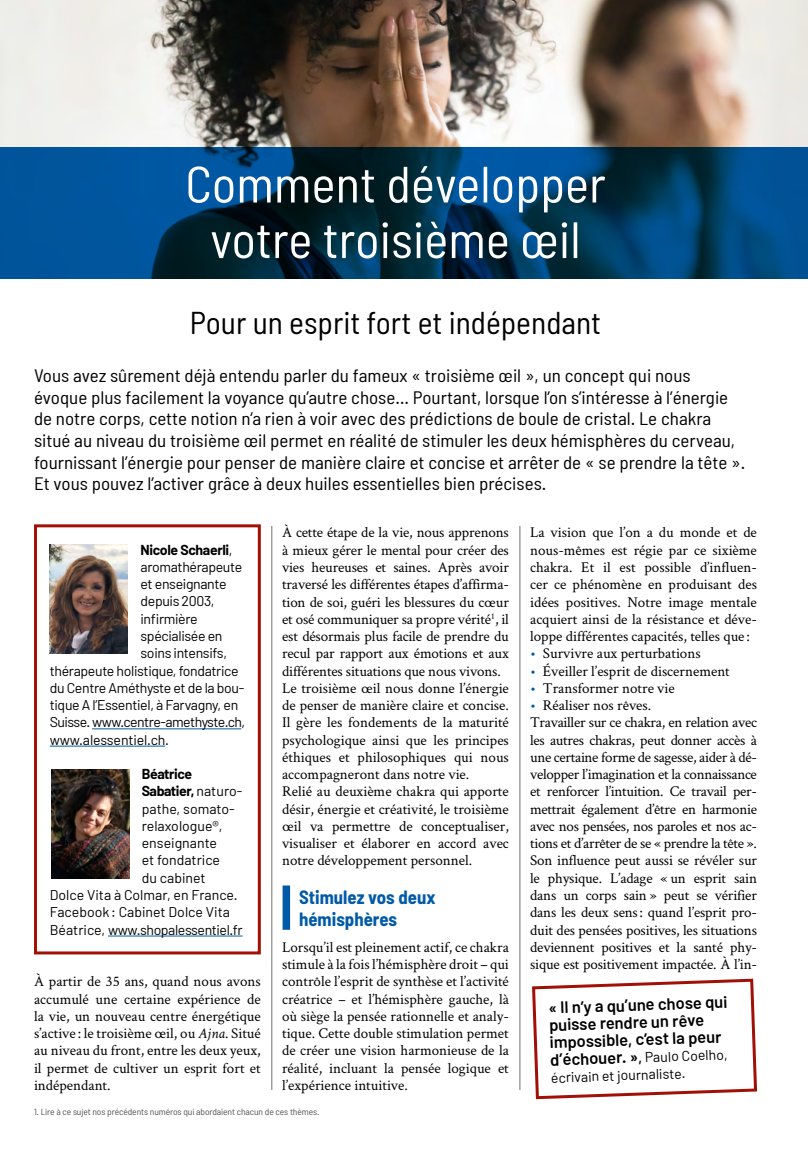
<style>
.page{position:relative;width:808px;height:1149px;background:#fff}
.page>*{position:absolute;margin:0;border:0;box-sizing:border-box;transform-origin:0 0}
.t1{font:semi-condensed 51px/55.5px "Barlow";color:#fff;text-align:center}
.t2{font:semi-condensed 31.5px "Barlow";color:#000}
.t3{font:700 semi-condensed 18.75px/21.8px "Barlow";color:#005aa7}
.t4{font:semi-condensed 18px/21.6px "Barlow";color:#000;scale:1.06 1}
.t5{font:600 16.5px/17.2px "Barlow";color:#000}
.t6{font:15px/17.2px "Crimson Text";letter-spacing:-.01em;color:#000;text-align:justify}
.t7{font:14.1px/17.2px "Barlow";letter-spacing:-.025em;color:#000}
.t8{font:14.1px "Barlow";color:#000}
.t9{font:700 14.1px "Barlow";letter-spacing:-.03em;color:#000}
.t10{font:semi-condensed 9px "Barlow";letter-spacing:-.01em;color:#575756;scale:1.06 1}
.s1{font-weight:400}
.s2{font-style:italic}
.s3{color:#005aa7}
.s4{font-weight:600;font-size:16.5px}
.s5{font-weight:600;font-size:14.25px}
</style>
<div class="page">
<img style="left:0;top:0;width:808px;height:147px">
<svg style="left:0;top:147px;width:808px;height:131px;background:#003d68"></svg>
<div style="left:283px;top:885px;width:7px;height:44px;background:#005aa7"></div>
<svg style="left:34px;top:524px;width:227px;height:431px"></svg>
<img style="left:50px;top:544px;width:78px;height:109px">
<img style="left:51px;top:769px;width:78px;height:108px">
<hr style="left:271px;top:526px;width:1px;height:563px;background:#706f6f">
<hr style="left:519px;top:526px;width:1px;height:563px;background:#706f6f">
<svg style="left:532px;top:978px;width:226px;height:122px"></svg>
<h1 class="t1" style="left:185px;top:155px;width:422px">Comment développer votre troisième œil</h1>
<h2 class="t2" style="left:190px;top:303px;width:413px">Pour un esprit fort et indépendant</h2>
<p class="t4" style="left:34px;top:364px;width:672px">Vous avez sûrement déjà entendu parler du fameux « troisième œil », un concept qui nous évoque plus facilement la voyance qu’autre chose… Pourtant, lorsque l’on s’intéresse à l’énergie de notre corps, cette notion n’a rien à voir avec des prédictions de boule de cristal. Le chakra situé au niveau du troisième œil permet en réalité de stimuler les deux hémisphères du cerveau, fournissant l’énergie pour penser de manière claire et concise et arrêter de « se prendre la tête ».<br>Et vous pouvez l’activer grâce à deux huiles essentielles bien précises.</p>
<p class="t9" style="left:141px;top:540px;width:94px">Nicole Schaerli<span class="s1">,</span></p>
<p class="t7" style="left:141px;top:557px;width:103px">aromathérapeute</p>
<p class="t7" style="left:141px;top:575px;width:88px">et enseignante</p>
<p class="t7" style="left:141px;top:592px;width:76px">depuis 2003,</p>
<p class="t7" style="left:141px;top:609px;width:59px">infirmière</p>
<p class="t7" style="left:141px;top:626px;width:83px">spécialisée en</p>
<p class="t7" style="left:141px;top:644px;width:88px">soins intensifs,</p>
<p class="t7" style="left:50px;top:661px;width:190px">thérapeute holistique, fondatrice</p>
<p class="t7" style="left:50px;top:678px;width:196px">du Centre Améthyste et de la bou-</p>
<p class="t7" style="left:50px;top:695px;width:190px">tique A l’Essentiel, à Farvagny, en</p>
<p class="t7" style="left:50px;top:713px;width:197px">Suisse. www.centre-amethyste.ch,</p>
<p class="t7" style="left:50px;top:730px;width:121px">www.alessentiel.ch.</p>
<p class="t9" style="left:142px;top:765px;width:52px">Béatrice</p>
<p class="t9" style="left:142px;top:782px;width:102px">Sabatier, <span class="s1">naturo-</span></p>
<p class="t8" style="left:142px;top:799px;width:94px">pathe, somato-</p>
<p class="t8" style="left:142px;top:816px;width:82px">relaxologue®,</p>
<p class="t8" style="left:142px;top:834px;width:77px">enseignante</p>
<p class="t8" style="left:142px;top:851px;width:80px">et fondatrice</p>
<p class="t8" style="left:142px;top:868px;width:65px">du cabinet</p>
<p class="t8" style="left:50px;top:885px;width:189px">Dolce Vita à Colmar, en France.</p>
<p class="t8" style="left:50px;top:903px;width:182px">Facebook: Cabinet Dolce Vita</p>
<p class="t7" style="left:50px;top:920px;width:194px">Béatrice, www.shopalessentiel.fr</p>
<p class="t6" style="left:34px;top:972px;width:228px">À partir de 35 ans, quand nous avons accumulé une certaine expérience de la vie, un nouveau centre énergétique s’active : le troisième œil, ou <span class="s2">Ajna</span>. Situé au niveau du front, entre les deux yeux, il permet de cultiver un esprit fort et indépendant.</p>
<p class="t6" style="left:282px;top:523px;width:228px;text-align:left">À cette étape de la vie, nous apprenons à mieux gérer le mental pour créer des vies heureuses et saines. Après avoir traversé les différentes étapes d’affirma&shy;tion de soi, guéri les blessures du cœur et osé communiquer sa propre vérité<sup>1</sup>, il est désormais plus facile de prendre du recul par rapport aux émotions et aux différentes situations que nous vivons.<br>Le troisième œil nous donne l’énergie de penser de manière claire et concise.<br>Il gère les fondements de la maturité psychologique ainsi que les principes éthiques et philosophiques qui nous accompagneront dans notre vie.<br>Relié au deuxième chakra qui apporte désir, énergie et créativité, le troisième œil va permettre de conceptualiser, visualiser et élaborer en accord avec notre développement personnel.</p>
<p class="t3" style="left:299px;top:885px;width:138px">Stimulez vos deux hémisphères</p>
<p class="t6" style="left:282px;top:937px;width:228px">Lorsqu’il est pleinement actif, ce chakra stimule à la fois l’hémisphère droit – qui contrôle l’esprit de synthèse et l’activité créatrice – et l’hémisphère gauche, là où siège la pensée rationnelle et analy&shy;tique. Cette double stimulation permet de créer une vision harmonieuse de la réalité, incluant la pensée logique et l’expérience intuitive.</p>
<p class="t10" style="left:34px;top:1105px;width:271px">1. Lire à ce sujet nos précédents numéros qui abordaient chacun de ces thèmes.</p>
<p class="t6" style="left:530px;top:523px;width:228px">La vision que l’on a du monde et de nous-mêmes est régie par ce sixième chakra. Et il est possible d’influen&shy;cer ce phénomène en produisant des idées positives. Notre image mentale acquiert ainsi de la résistance et déve&shy;loppe différentes capacités, telles que :</p>
<p class="t6" style="left:530px;top:644px;width:172px"><span class="s3">•</span> Survivre aux perturbations</p>
<p class="t6" style="left:530px;top:661px;width:201px"><span class="s3">•</span> Éveiller l’esprit de discernement</p>
<p class="t6" style="left:530px;top:678px;width:146px"><span class="s3">•</span> Transformer notre vie</p>
<p class="t6" style="left:530px;top:696px;width:228px;text-align:left"><span class="s3">•</span> Réaliser nos rêves.<br>Travailler sur ce chakra, en relation avec les autres chakras, peut donner accès à une certaine forme de sagesse, aider à dé&shy;velopper l’imagination et la connaissance et renforcer l’intuition. Ce travail per&shy;mettrait également d’être en harmonie avec nos pensées, nos paroles et nos ac&shy;tions et d’arrêter de se « prendre la tête ».<br>Son influence peut aussi se révéler sur le physique. L’adage « un esprit sain dans un corps sain » peut se vérifier dans les deux sens: quand l’esprit pro&shy;duit des pensées positives, les situations deviennent positives et la santé phy&shy;sique est positivement impactée. À l’in-</p>
<p class="t5" style="left:548px;top:998px;width:181px;rotate:-2deg">« Il n’y a qu’une chose qui puisse rendre un rêve impossible, c’est la peur</p>
<p class="t7" style="left:550px;top:1051px;width:179px;rotate:-2deg"><span class="s4">d’échouer. »</span><span class="s5">,</span> Paulo Coelho, écrivain et journaliste.</p>
</div>
